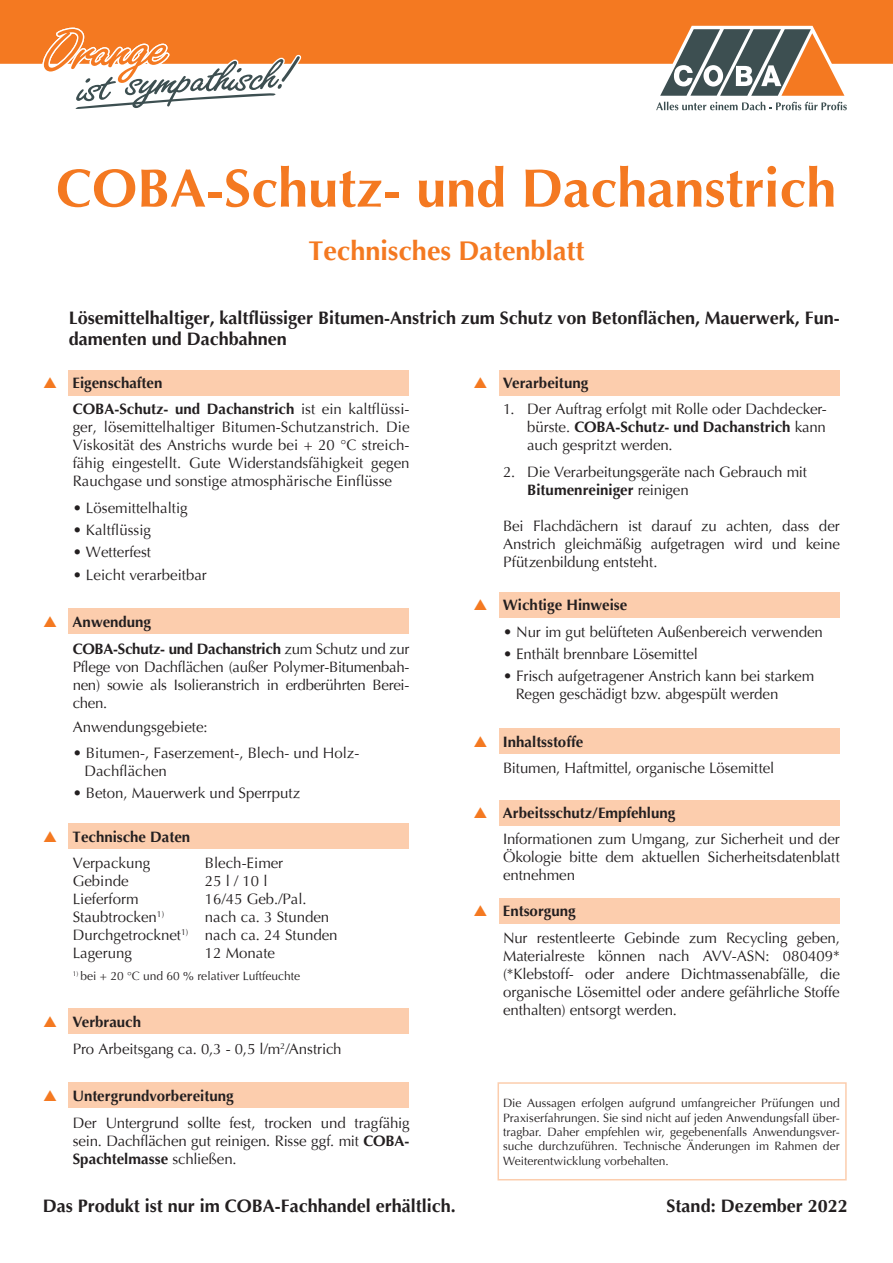
<style>
.page{position:relative;width:893px;height:1263px;background:#fff}
.page>*{position:absolute;margin:0;border:0;box-sizing:border-box;transform-origin:0 0}
.Überschrift_1_und_Pr{font:700 54px "Optima";color:#f47921}
.Überschrift_2_orange{font:700 27px "Optima";color:#f47921}
.Text_12_fett{font:700 18px/21.6px "Optima";color:#231f20}
.Text_12_fett-2{font:15px/18px "Optima";color:#231f20;text-align:justify}
.Text_12_fett-3{font:700 15px "Optima";color:#231f20}
.Text_12_fett-4{font:12px/14.4px "Optima";color:#231f20;text-align:justify}
.s1{font-weight:700}
</style>
<div class="page">
<div style="left:500px;top:592px;width:340px;height:26px;background:#fccdad"></div>
<div style="left:500px;top:370px;width:340px;height:26px;background:#fccdad"></div>
<div style="left:69px;top:1082px;width:340px;height:26px;background:#fccdad"></div>
<div style="left:69px;top:823px;width:340px;height:25px;background:#fccdad"></div>
<div style="left:69px;top:608px;width:340px;height:26px;background:#fccdad"></div>
<div style="left:69px;top:370px;width:340px;height:26px;background:#fccdad"></div>
<div style="left:69px;top:1008px;width:340px;height:25px;background:#fccdad"></div>
<div style="left:500px;top:898px;width:340px;height:25px;background:#fccdad"></div>
<div style="left:500px;top:800px;width:340px;height:26px;background:#fccdad"></div>
<div style="left:500px;top:728px;width:340px;height:26px;background:#fccdad"></div>
<div style="left:497px;top:1082px;width:350px;height:98px;border:2px solid #fccdad"></div>
<div style="left:0;top:0;width:893px;height:64px;background:#f47921"></div>
<svg style="left:43px;top:28px;width:258px;height:81px"></svg>
<svg style="left:655px;top:26px;width:195px;height:84px"></svg>
<p class="Überschrift_1_und_Pr" style="left:56px;top:157px;width:782px">COBA-Schutz- und Dachanstrich</p>
<p class="Überschrift_2_orange" style="left:308px;top:235px;width:278px">Technisches Datenblatt</p>
<p class="Text_12_fett" style="left:69px;top:307px;width:772px">Lösemittelhaltiger, kaltflüssiger Bitumen-Anstrich zum Schutz von Betonflächen, Mauerwerk, Fun&shy;damenten und Dachbahnen</p>
<p class="Text_12_fett-3" style="left:73px;top:374px;width:91px">Eigenschaften</p>
<p class="Text_12_fett-2" style="left:73px;top:401px;width:338px"><span class="s1">COBA-Schutz- und Dachanstrich</span> ist ein kaltflüssi&shy;ger, lösemittelhaltiger Bitumen-Schutzanstrich. Die Viskosität des Anstrichs wurde bei + 20 °C streich&shy;fähig eingestellt. Gute Widerstandsfähigkeit gegen Rauchgase und sonstige atmosphärische Einflüsse</p>
<p class="Text_12_fett-2" style="left:73px;top:499px;width:116px">• Lösemittelhaltig</p>
<p class="Text_12_fett-2" style="left:73px;top:521px;width:80px">• Kaltflüssig</p>
<p class="Text_12_fett-2" style="left:73px;top:544px;width:80px">• Wetterfest</p>
<p class="Text_12_fett-2" style="left:73px;top:566px;width:136px">• Leicht verarbeitbar</p>
<p class="Text_12_fett-3" style="left:73px;top:613px;width:80px">Anwendung</p>
<p class="Text_12_fett-2" style="left:73px;top:640px;width:338px"><span class="s1">COBA-Schutz- und Dachanstrich</span> zum Schutz und zur Pflege von Dachflächen (außer Polymer-Bitumenbah&shy;nen) sowie als Isolieranstrich in erdberührten Berei&shy;chen.</p>
<p class="Text_12_fett-2" style="left:73px;top:718px;width:137px">Anwendungsgebiete:</p>
<p class="Text_12_fett-2" style="left:73px;top:744px;width:288px">• Bitumen-, Faserzement-, Blech- und Holz-</p>
<p class="Text_12_fett-2" style="left:84px;top:762px;width:84px">Dachflächen</p>
<p class="Text_12_fett-2" style="left:73px;top:785px;width:229px">• Beton, Mauerwerk und Sperrputz</p>
<p class="Text_12_fett-3" style="left:73px;top:828px;width:119px">Technische Daten</p>
<p class="Text_12_fett-2" style="left:73px;top:854px;width:79px">Verpackung</p>
<p class="Text_12_fett-2" style="left:205px;top:854px;width:80px">Blech-Eimer</p>
<p class="Text_12_fett-2" style="left:73px;top:872px;width:57px">Gebinde</p>
<p class="Text_12_fett-2" style="left:205px;top:872px;width:64px">25 l / 10 l</p>
<p class="Text_12_fett-2" style="left:73px;top:890px;width:67px">Lieferform</p>
<p class="Text_12_fett-2" style="left:205px;top:890px;width:103px">16/45 Geb./Pal.</p>
<p class="Text_12_fett-2" style="left:73px;top:908px;width:93px">Staubtrocken<sup>1)</sup></p>
<p class="Text_12_fett-2" style="left:205px;top:908px;width:126px">nach ca. 3 Stunden</p>
<p class="Text_12_fett-2" style="left:73px;top:926px;width:266px">Durchgetrocknet<sup>1)</sup> nach ca. 24 Stunden</p>
<p class="Text_12_fett-2" style="left:73px;top:944px;width:61px">Lagerung</p>
<p class="Text_12_fett-2" style="left:205px;top:944px;width:72px">12 Monate</p>
<p class="Text_12_fett-4" style="left:73px;top:969px;width:229px"><sup>1)</sup> bei + 20 °C und 60 % relativer Luftfeuchte</p>
<p class="Text_12_fett-3" style="left:73px;top:1014px;width:70px">Verbrauch</p>
<p class="Text_12_fett-2" style="left:73px;top:1040px;width:270px">Pro Arbeitsgang ca. 0,3 - 0,5 l/m<sup>2</sup>/Anstrich</p>
<p class="Text_12_fett-3" style="left:73px;top:1087px;width:163px">Untergrundvorbereitung</p>
<p class="Text_12_fett-2" style="left:73px;top:1114px;width:338px">Der Untergrund sollte fest, trocken und tragfähig sein. Dachflächen gut reinigen. Risse ggf. mit <span class="s1">COBA-Spachtelmasse</span> schließen.</p>
<p class="Text_12_fett" style="left:43px;top:1195px;width:415px">Das Produkt ist nur im COBA-Fachhandel erhältlich.</p>
<p class="Text_12_fett-3" style="left:503px;top:374px;width:87px">Verarbeitung</p>
<p class="Text_12_fett-2" style="left:527px;top:401px;width:301px;text-indent:-24px">1. Der Auftrag erfolgt mit Rolle oder Dachdecker&shy;bürste. <span class="s1">COBA-Schutz- und Dachanstrich</span> kann auch gespritzt werden.</p>
<p class="Text_12_fett-2" style="left:527px;top:463px;width:281px;text-indent:-24px">2. Die Verarbeitungsgeräte nach Gebrauch mit<br><span class="s1">Bitumenreiniger</span> reinigen</p>
<p class="Text_12_fett-2" style="left:503px;top:517px;width:338px">Bei Flachdächern ist darauf zu achten, dass der Anstrich gleichmäßig aufgetragen wird und keine Pfützenbildung entsteht.</p>
<p class="Text_12_fett-3" style="left:503px;top:596px;width:126px">Wichtige Hinweise</p>
<p class="Text_12_fett-2" style="left:503px;top:623px;width:321px">• Nur im gut belüfteten Außenbereich verwenden</p>
<p class="Text_12_fett-2" style="left:503px;top:645px;width:196px">• Enthält brennbare Lösemittel</p>
<p class="Text_12_fett-2" style="left:503px;top:667px;width:313px">• Frisch aufgetragener Anstrich kann bei starkem</p>
<p class="Text_12_fett-2" style="left:516px;top:685px;width:264px">Regen geschädigt bzw. abgespült werden</p>
<p class="Text_12_fett-3" style="left:503px;top:733px;width:82px">Inhaltsstoffe</p>
<p class="Text_12_fett-2" style="left:503px;top:759px;width:273px">Bitumen, Haftmittel, organische Lösemittel</p>
<p class="Text_12_fett-3" style="left:503px;top:804px;width:174px">Arbeitsschutz/Empfehlung</p>
<p class="Text_12_fett-2" style="left:503px;top:830px;width:338px">Informationen zum Umgang, zur Sicherheit und der Ökologie bitte dem aktuellen Sicherheitsdatenblatt entnehmen</p>
<p class="Text_12_fett-3" style="left:503px;top:902px;width:74px">Entsorgung</p>
<p class="Text_12_fett-2" style="left:503px;top:929px;width:338px">Nur restentleerte Gebinde zum Recycling geben, Materialreste können nach AVV-ASN: 080409* (*Klebstoff- oder andere Dichtmassenabfälle, die organische Lösemittel oder andere gefährliche Stoffe enthalten) entsorgt werden.</p>
<p class="Text_12_fett-4" style="left:503px;top:1096px;width:338px">Die Aussagen erfolgen aufgrund umfangreicher Prüfungen und Praxiserfahrungen. Sie sind nicht auf jeden Anwendungsfall über&shy;tragbar. Daher empfehlen wir, gegebenenfalls Anwendungsver&shy;suche durchzuführen. Technische Änderungen im Rahmen der Weiterentwicklung vorbehalten.</p>
<p class="Text_12_fett" style="left:667px;top:1195px;width:183px">Stand: Dezember 2022</p>
</div>
